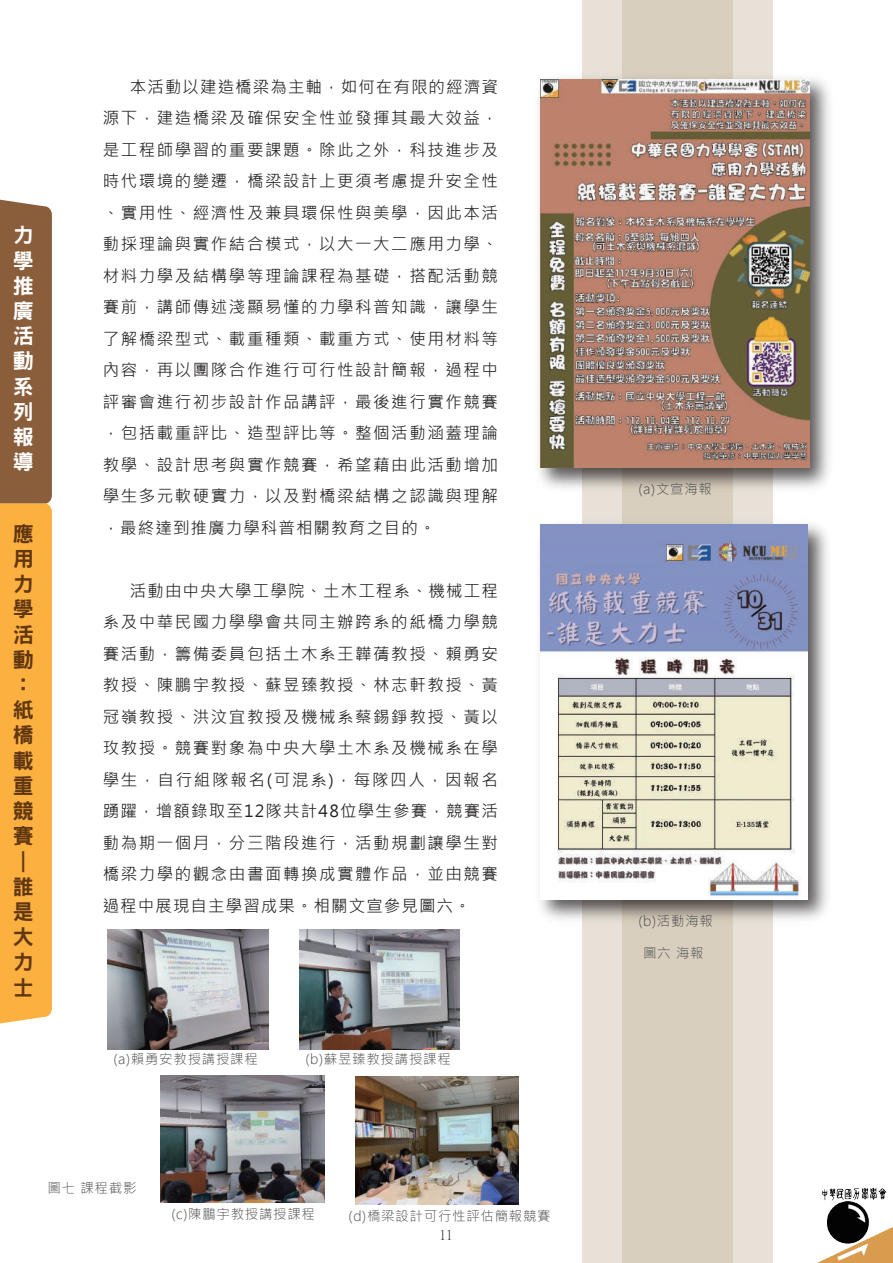
<style>
.page{position:relative;width:893px;height:1263px;background:#fff}
.page>*{position:absolute;margin:0;border:0;box-sizing:border-box;transform-origin:0 0}
.t1{font:21px/25.2px "DFN Hei XB HK BF";color:#603711}
.t2{font:21px/25.2px "DFN Hei XB HK BF";color:#fff;text-align:justify}
.t3{font:16.5px/31.5px "Microsoft Jheng Hei";letter-spacing:.095em;color:#231f20;text-align:justify}
.t4{font:300 13.5px "Microsoft Jheng Hei";letter-spacing:.05em;color:#4b4c4d}
.t5{font:13.5px "Ming Li U";color:#231f20}
</style>
<div class="page">
<div style="left:582px;top:0;width:150px;height:1263px;background:#e7e1d7"></div>
<div style="left:623px;top:0;width:150px;height:1263px;background:linear-gradient(to right,#d3c9b7,#e5ded3)"></div>
<img style="left:817px;top:1187px;width:76px;height:76px">
<svg style="left:0;top:199px;width:52px;height:825px"></svg>
<img style="left:539px;top:69px;width:290px;height:428px">
<img style="left:540px;top:80px;width:269px;height:388px">
<img style="left:540px;top:514px;width:287px;height:414px">
<img style="left:541px;top:525px;width:266px;height:374px">
<img style="left:160px;top:1075px;width:165px;height:127px">
<img style="left:299px;top:930px;width:160px;height:119px">
<img style="left:108px;top:930px;width:160px;height:119px">
<img style="left:355px;top:1076px;width:163px;height:129px">
<p class="t2" style="left:13px;top:222px;width:22px">力學推廣活動系列報導</p>
<p class="t1" style="left:13px;top:521px;width:22px">應用力學活動：紙橋載重競賽∣誰是大力士</p>
<p class="t3" style="left:103px;top:71px;width:397px;text-indent:27px">本活動以建造橋梁為主軸，如何在有限的經濟資源下，建造橋梁及確保安全性並發揮其最大效益，是工程師學習的重要課題。除此之外，科技進步及時代環境的變遷，橋梁設計上更須考慮提升安全性、實用性、經濟性及兼具環保性與美學，因此本活動採理論與實作結合模式，以大一大二應用力學、材料力學及結構學等理論課程為基礎，搭配活動競賽前，講師傳述淺顯易懂的力學科普知識，讓學生了解橋梁型式、載重種類、載重方式、使用材料等內容，再以團隊合作進行可行性設計簡報，過程中評審會進行初步設計作品講評，最後進行實作競賽，包括載重評比、造型評比等。整個活動涵蓋理論教學、設計思考與實作競賽，希望藉由此活動增加學生多元軟硬實力，以及對橋梁結構之認識與理解，最終達到推廣力學科普相關教育之目的。</p>
<p class="t3" style="left:103px;top:575px;width:397px;text-indent:27px">活動由中央大學工學院、土木工程系、機械工程系及中華民國力學學會共同主辦跨系的紙橋力學競賽活動，籌備委員包括土木系王韡蒨教授、賴勇安教授、陳鵬宇教授、蘇昱臻教授、林志軒教授、黃冠嶺教授、洪汶宜教授及機械系蔡錫錚教授、黃以玫教授。競賽對象為中央大學土木系及機械系在學學生，自行組隊報名(可混系)，每隊四人，因報名踴躍，增額錄取至12隊共計48位學生參賽，競賽活動為期一個月，分三階段進行，活動規劃讓學生對橋梁力學的觀念由書面轉換成實體作品，並由競賽過程中展現自主學習成果。相關文宣參見圖六。</p>
<p class="t4" style="left:113px;top:1051px;width:146px">(a)賴勇安教授講授課程</p>
<p class="t4" style="left:305px;top:1051px;width:147px">(b)蘇昱臻教授講授課程</p>
<p class="t4" style="left:47px;top:1179px;width:91px">圖七 課程截影</p>
<p class="t4" style="left:171px;top:1206px;width:145px">(c)陳鵬宇教授講授課程</p>
<p class="t4" style="left:349px;top:1207px;width:204px">(d)橋梁設計可行性評估簡報競賽</p>
<p class="t5" style="left:439px;top:1228px;width:15px">11</p>
<p class="t4" style="left:638px;top:481px;width:75px">(a)文宣海報</p>
<p class="t4" style="left:638px;top:912px;width:76px">(b)活動海報</p>
<p class="t4" style="left:643px;top:944px;width:62px">圖六 海報</p>
</div>
